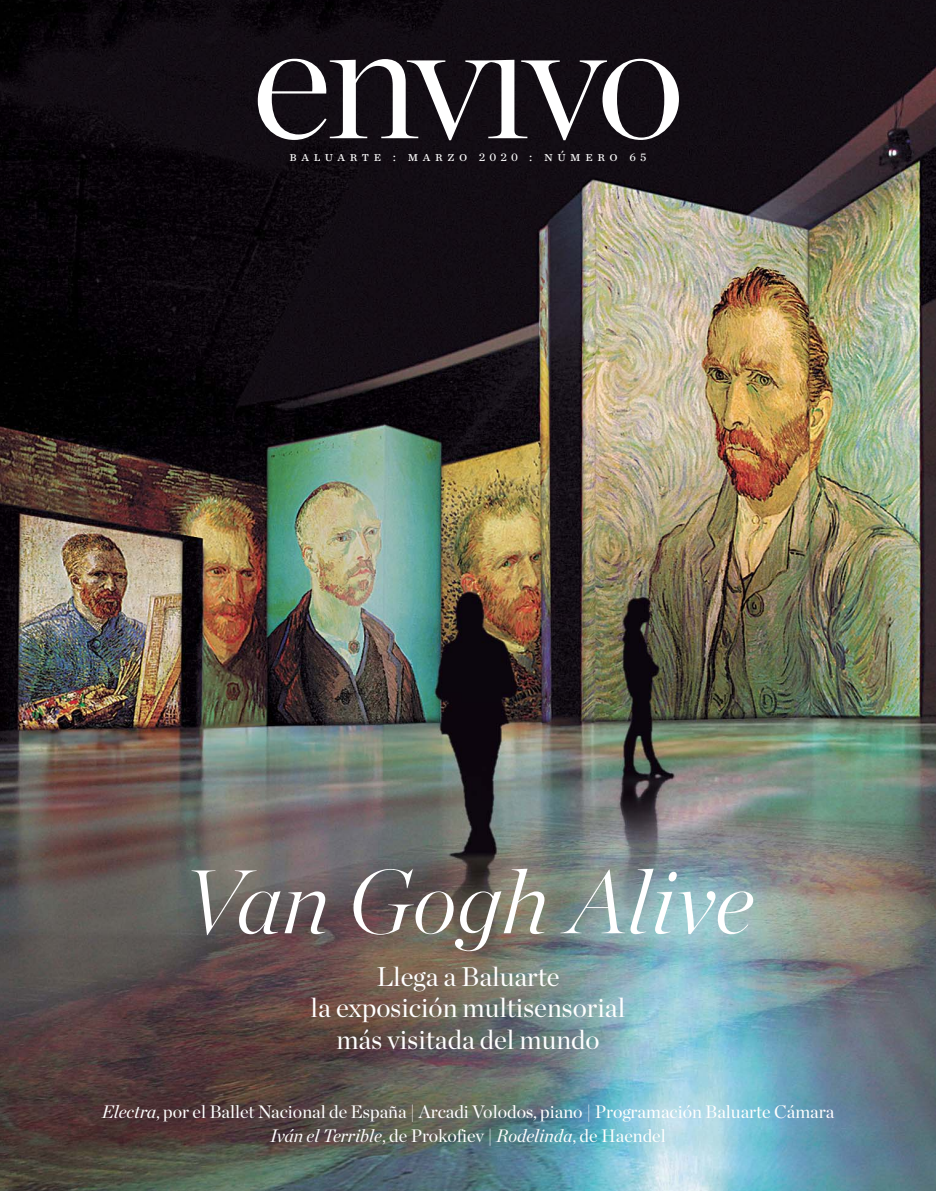
<style>
.page{position:relative;width:936px;height:1191px;background:#fff}
.page>*{position:absolute;margin:0;border:0;box-sizing:border-box;transform-origin:0 0}
.t1{font:italic 200 90px "Chronicle Display";color:#fff}
.t2{font:27px/31.5px "Chronicle Display";color:#fff;text-align:center}
.t3{font:18px/24px "Chronicle Display";color:#fff;text-align:center}
.t4{font:13.5px "Chronicle Text G1 Roman SC";letter-spacing:.34em;color:#fff}
.s1{font-size:12px}
.s2{font-style:italic}
</style>
<div class="page">
<img style="left:0;top:0;width:935px;height:1191px">
<svg style="left:258px;top:59px;width:421px;height:81px"></svg>
<p class="t4" style="left:289px;top:148px;width:358px">baluarte : marzo <span class="s1">2020</span> : número <span class="s1">65</span></p>
<h1 class="t1" style="left:182px;top:849px;width:572px">Van Gogh Alive</h1>
<h2 class="t2" style="left:310px;top:962px;width:316px">Llega a Baluarte<br>la exposición multisensorial más visitada del mundo</h2>
<p class="t3" style="left:102px;top:1100px;width:734px"><span class="s2">Electra</span>, por el Ballet Nacional de España | Arcadi Volodos, piano | Programación Baluarte Cámara<br><span class="s2">Iván el Terrible</span>, de Prokofiev | <span class="s2">Rodelinda</span>, de Haendel</p>
</div>
